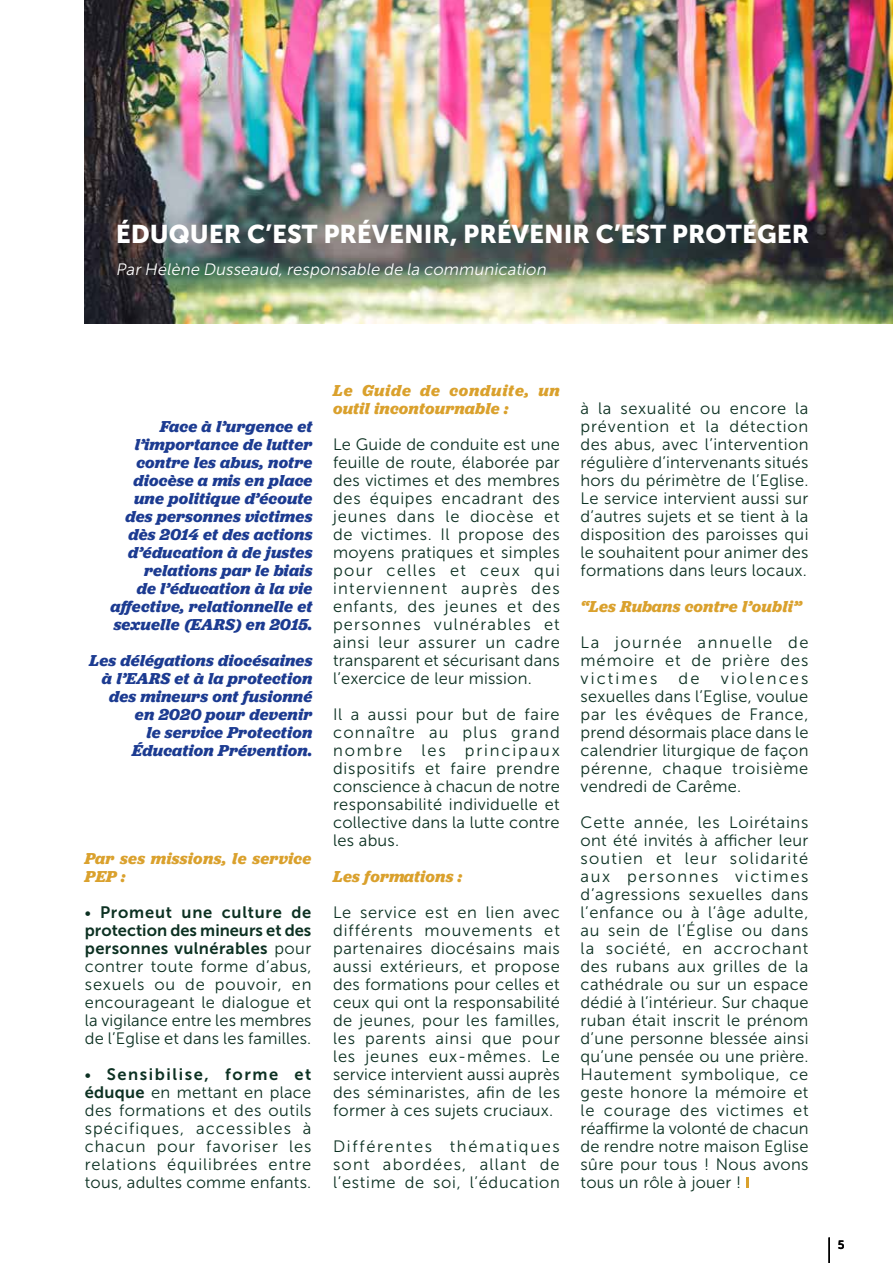
<style>
.page{position:relative;width:893px;height:1263px;background:#fff}
.page>*{position:absolute;margin:0;border:0;box-sizing:border-box;transform-origin:0 0}
.t1{font:25.5px "Museo Sans 900";color:#fff}
.t2{font:italic 18px "Museo Sans 100";color:#fff}
.t3{font:16.5px/18px "Museo Sans 300";letter-spacing:.015em;color:#0c3122;text-align:justify}
.t4{font:italic 700 16.5px/18px "Jubilat";letter-spacing:.01em;color:#1c3b91;text-align:right}
.t5{font:italic 700 16.5px/18px "Jubilat";letter-spacing:.01em;color:#daa12d}
.t6{font:16.5px/18px "Museo Sans 700";letter-spacing:.025em;color:#0c3122;text-align:justify}
.t7{font:italic 16.5px "Museo Sans 300";color:#fff}
.t8{font:16.5px "Museo Sans 700";letter-spacing:.095em;color:#0c3122}
.t9{font:12px "Museo Sans 700";color:#000}
.s1{font-family:"Museo Sans 500";font-size:15px}
.s2{font-family:"Museo Sans 300"}
.s3{font-family:"Museo Sans 700"}
</style>
<div class="page">
<hr style="left:828px;top:1237px;width:2px;height:26px;background:#000">
<img style="left:85px;top:0;width:808px;height:323px">
<svg style="left:746px;top:1177px;width:3px;height:10px"></svg>
<h1 class="t1" style="left:116px;top:220px;width:695px">ÉDUQUER C’EST PRÉVENIR, PRÉVENIR C’EST PROTÉGER</h1>
<p class="t7" style="left:116px;top:261px;width:435px">Par Hélène Dusseaud,responsable de la communication</p>
<p class="t2" style="left:95px;top:266px;width:375px">Par Romane Hamelin, service communication</p>
<p class="t4" style="left:110px;top:417px;width:204px">Face à l’urgence et l’importance de lutter contre les abus, notre diocèse a mis en place une politique d’écoute des personnes victimes dès 2014 et des actions d’éducation à de justes relations par le biais<br>de l’éducation à la vie affective, relationnelle et sexuelle (EARS) en 2015.</p>
<p class="t4" style="left:89px;top:651px;width:225px">Les délégations diocésaines à l’EARS et à la protection des mineurs ont fusionné en 2020 pour devenir<br>le service Protection<br>Éducation Prévention.</p>
<p class="t5" style="left:85px;top:849px;width:228px">Par ses missions, le service<br>PEP :</p>
<p class="t6" style="left:85px;top:903px;width:228px"><span class="s1">•</span> Promeut une culture de protection des mineurs et des personnes vulnérables <span class="s2">pour</span></p>
<p class="t3" style="left:85px;top:957px;width:228px">contrer toute forme d’abus, sexuels ou de pouvoir, en encourageant le dialogue et la vigilance entre les membres de l’Eglise et dans les familles.</p>
<p class="t8" style="left:85px;top:1065px;width:228px"><span class="s1">•</span> Sensibilise, forme et</p>
<p class="t3" style="left:85px;top:1083px;width:228px"><span class="s3">éduque</span> en mettant en place des formations et des outils spécifiques, accessibles à chacun pour favoriser les relations équilibrées entre tous, adultes comme enfants.</p>
<p class="t5" style="left:333px;top:381px;width:228px">Le Guide de conduite, un outil incontournable :</p>
<p class="t3" style="left:333px;top:435px;width:228px">Le Guide de conduite est une feuille de route, élaborée par des victimes et des membres des équipes encadrant des jeunes dans le diocèse et de victimes. Il propose des moyens pratiques et simples pour celles et ceux qui interviennent auprès des enfants, des jeunes et des personnes vulnérables et ainsi leur assurer un cadre transparent et sécurisant dans l’exercice de leur mission.</p>
<p class="t3" style="left:333px;top:705px;width:228px">Il a aussi pour but de faire connaître au plus grand nombre les principaux dispositifs et faire prendre conscience à chacun de notre responsabilité individuelle et collective dans la lutte contre les abus.</p>
<p class="t5" style="left:333px;top:867px;width:130px">Les formations :</p>
<p class="t3" style="left:333px;top:903px;width:228px">Le service est en lien avec différents mouvements et partenaires diocésains mais aussi extérieurs, et propose des formations pour celles et ceux qui ont la responsabilité de jeunes, pour les familles, les parents ainsi que pour les jeunes eux-mêmes. Le service intervient aussi auprès des séminaristes, afin de les former à ces sujets cruciaux.</p>
<p class="t3" style="left:333px;top:1138px;width:228px">Différentes thématiques sont abordées, allant de l’estime de soi, l’éducation</p>
<p class="t3" style="left:581px;top:399px;width:229px">à la sexualité ou encore la prévention et la détection des abus, avec l’intervention régulière d’intervenants situés hors du périmètre de l’Eglise.<br>Le service intervient aussi sur d’autres sujets et se tient à la disposition des paroisses qui le souhaitent pour animer des formations dans leurs locaux.</p>
<p class="t5" style="left:581px;top:597px;width:222px">“Les Rubans contre l’oubli”</p>
<p class="t3" style="left:581px;top:633px;width:229px">La journée annuelle de mémoire et de prière des victimes</p>
<p class="t3" style="left:581px;top:669px;width:229px;text-indent:140px">violences sexuelles dans l’Eglise, voulue par les évêques de France, prend désormais place dans le calendrier liturgique de façon pérenne, chaque troisième vendredi de Carême.</p>
<p class="t3" style="left:581px;top:813px;width:229px">Cette année, les Loirétains ont été invités à afficher leur soutien et leur solidarité aux personnes victimes d’agressions sexuelles dans l’enfance ou à l’âge adulte, au sein de l’Église ou dans la société, en accrochant des rubans aux grilles de la cathédrale ou sur un espace dédié à l’intérieur. Sur chaque ruban était inscrit le prénom d’une personne blessée ainsi qu’une pensée ou une prière.<br>Hautement symbolique, ce geste honore la mémoire et le courage des victimes et réaffirme la volonté de chacun de rendre notre maison Eglise sûre pour tous ! Nous avons tous un rôle à jouer !</p>
<p class="t3" style="left:679px;top:669px;width:22px">de</p>
<p class="t9" style="left:838px;top:1238px;width:8px">5</p>
</div>
